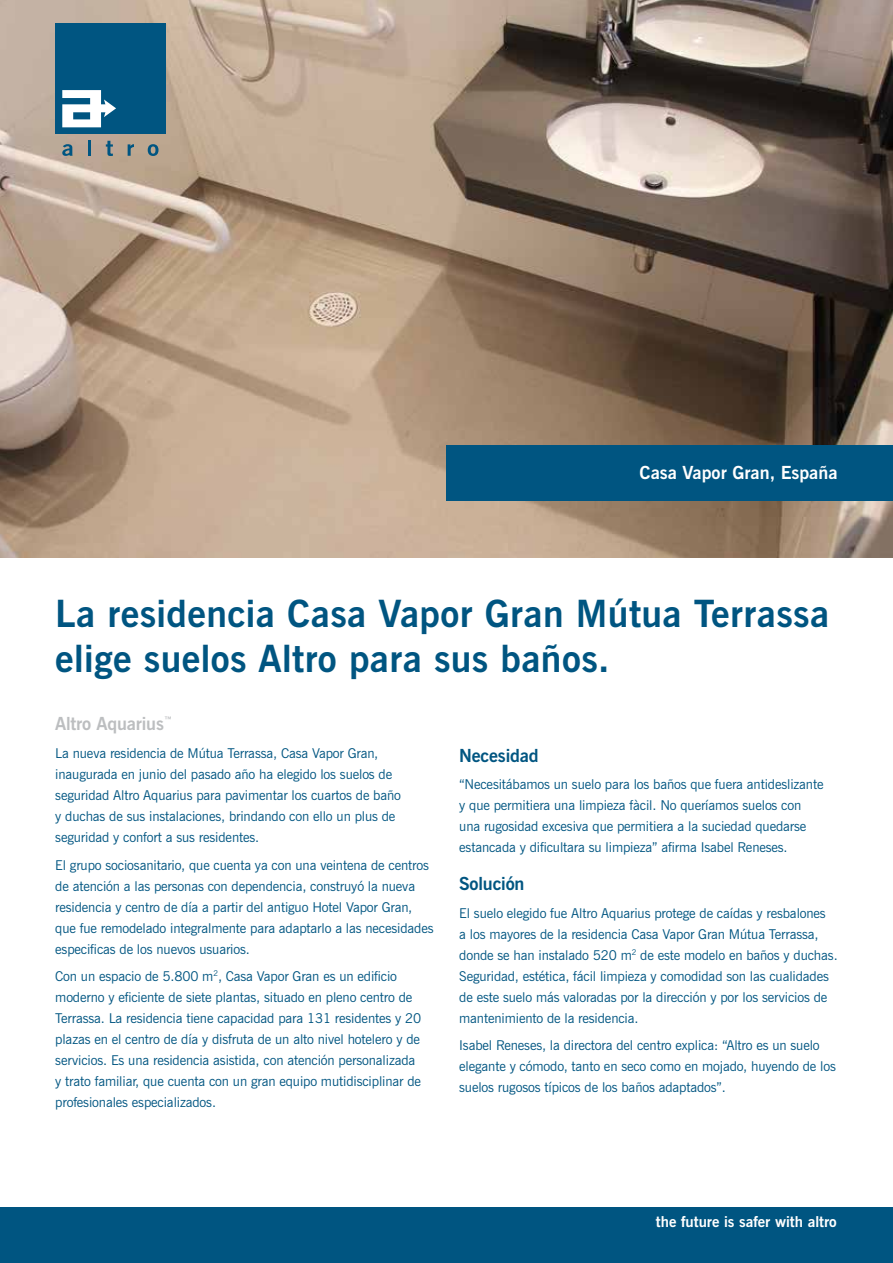
<style>
.page{position:relative;width:893px;height:1263px;background:#fff}
.page>*{position:absolute;margin:0;border:0;box-sizing:border-box;transform-origin:0 0}
.t1{font:700 37.5px/45px "News Gothic BT";letter-spacing:.01em;color:#005581}
.t2{font:700 18px "News Gothic BT";color:#fff}
.t3{font:700 18px "News Gothic BT";letter-spacing:-.01em;color:#005581}
.t4{font:700 18px "News Gothic BT";letter-spacing:-.01em;color:#bcbec0}
.t5{font:700 15px "News Gothic BT";color:#fff}
.t6{font:13.5px/21px "News Gothic BT";letter-spacing:-.01em;color:#005581}
</style>
<div class="page">
<img style="left:0;top:0;width:893px;height:557px">
<div style="left:447px;top:445px;width:446px;height:56px;background:#005581"></div>
<div style="left:0;top:1208px;width:893px;height:55px;background:#005581"></div>
<div style="left:55px;top:23px;width:111px;height:111px;background:#005581"></div>
<svg style="left:62px;top:144px;width:11px;height:12px"></svg>
<hr style="left:88px;top:140px;width:3px;height:16px;background:#005581">
<svg style="left:106px;top:141px;width:7px;height:15px"></svg>
<svg style="left:128px;top:144px;width:6px;height:12px"></svg>
<svg style="left:148px;top:144px;width:10px;height:12px"></svg>
<svg style="left:62px;top:90px;width:54px;height:37px"></svg>
<h2 class="t2" style="left:640px;top:462px;width:200px">Casa Vapor Gran, España</h2>
<h1 class="t1" style="left:55px;top:591px;width:775px">La residencia Casa Vapor Gran Mútua Terrassa elige suelos Altro para sus baños.</h1>
<h2 class="t4" style="left:55px;top:712px;width:119px">Altro Aquarius<sup>™</sup></h2>
<p class="t6" style="left:55px;top:743px;width:347px">La nueva residencia de Mútua Terrassa, Casa Vapor Gran, inaugurada en junio del pasado año ha elegido los suelos de seguridad Altro Aquarius para pavimentar los cuartos de baño y duchas de sus instalaciones, brindando con ello un plus de seguridad y confort a sus residentes.</p>
<p class="t6" style="left:55px;top:854px;width:380px">El grupo sociosanitario, que cuenta ya con una veintena de centros de atención a las personas con dependencia, construyó la nueva residencia y centro de día a partir del antiguo Hotel Vapor Gran, que fue remodelado integralmente para adaptarlo a las necesidades especificas de los nuevos usuarios.</p>
<p class="t6" style="left:55px;top:965px;width:367px">Con un espacio de 5.800 m<sup>2</sup>, Casa Vapor Gran es un edificio moderno y eficiente de siete plantas, situado en pleno centro de Terrassa. La residencia tiene capacidad para 131 residentes y 20 plazas en el centro de día y disfruta de un alto nivel hotelero y de servicios. Es una residencia asistida, con atención personalizada y trato familiar, que cuenta con un gran equipo mutidisciplinar de profesionales especializados.</p>
<h2 class="t3" style="left:459px;top:745px;width:81px">Necesidad</h2>
<p class="t6" style="left:459px;top:774px;width:366px">“Necesitábamos un suelo para los baños que fuera antideslizante y que permitiera una limpieza fàcil. No queríamos suelos con una rugosidad excesiva que permitiera a la suciedad quedarse estancada y dificultara su limpieza” afirma Isabel Reneses.</p>
<h2 class="t3" style="left:459px;top:873px;width:67px">Solución</h2>
<p class="t6" style="left:459px;top:902px;width:380px">El suelo elegido fue Altro Aquarius protege de caídas y resbalones<br>a los mayores de la residencia Casa Vapor Gran Mútua Terrassa, donde se han instalado 520 m<sup>2</sup> de este modelo en baños y duchas.<br>Seguridad, estética, fácil limpieza y comodidad son las cualidades de este suelo más valoradas por la dirección y por los servicios de mantenimiento de la residencia.</p>
<p class="t6" style="left:459px;top:1035px;width:378px">Isabel Reneses, la directora del centro explica: “Altro es un suelo elegante y cómodo, tanto en seco como en mojado, huyendo de los suelos rugosos típicos de los baños adaptados”.</p>
<p class="t5" style="left:656px;top:1213px;width:182px">the future is safer with altro</p>
</div>
